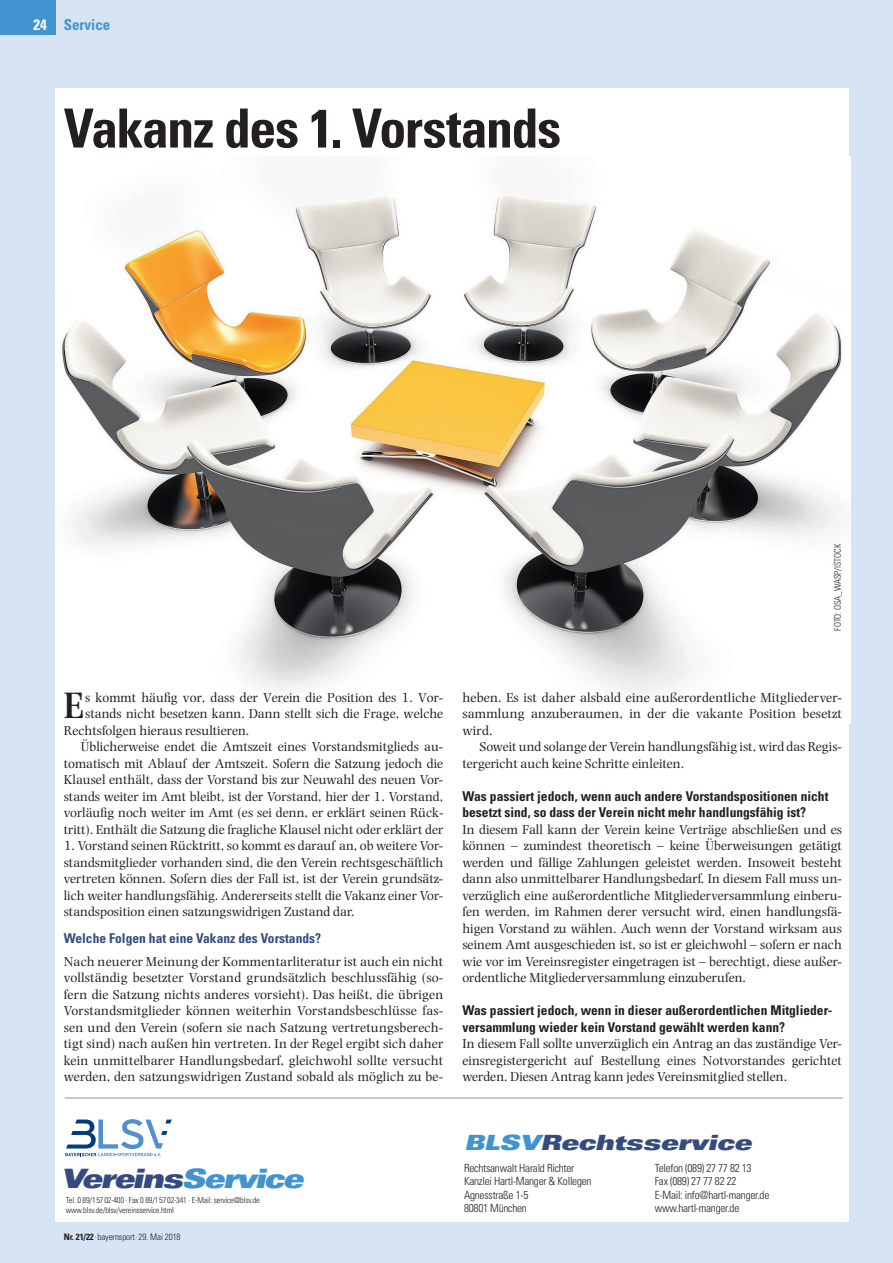
<style>
.page{position:relative;width:893px;height:1263px;background:#d6e4f4}
.page>*{position:absolute;margin:0;border:0;box-sizing:border-box;transform-origin:0 0}
.t1{font:700 condensed 54px "Univers LT Std";letter-spacing:-.03em;color:#231f20}
.t2{font:600 38.4px "Photina MT Std";color:#231f20}
.t3{font:26.7px "Univers LT Std X Black Ex Obl";letter-spacing:-.07em;color:#334b7f;scale:.91 1}
.t4{font:21px "Univers LT Std X Black Ex Obl";letter-spacing:-.02em;color:#334b7f}
.t5{font:700 condensed 15px "Univers LT Std";color:#4194d0}
.t6{font:13.5px/16.5px "Photina MT Std";color:#231f20;text-align:justify}
.t7{font:700 condensed 13.5px/16.5px "Univers LT Std";color:#231f20}
.t8{font:700 condensed 13.5px "Univers LT Std";color:#334b7f}
.t9{font:300 condensed 11.25px/13.5px "Univers LT Std";letter-spacing:-.02em;color:#231f20}
.t10{font:300 condensed 9px "Univers LT Std";letter-spacing:-.01em;color:#231f20}
.t11{font:300 condensed 8.25px/9.9px "Univers LT Std";letter-spacing:-.02em;color:#231f20}
.s1{font-stretch:normal;color:#fff}
.s2{color:#fff}
.s3{color:#4194d0}
.s4{font-weight:700}
.s5{font-size:7.5px}
</style>
<div class="page">
<div style="left:55px;top:88px;width:794px;height:1133px;background:#fff"></div>
<div style="left:0;top:0;width:55px;height:35px;background:#4194d0"></div>
<img style="left:62px;top:156px;width:788px;height:568px">
<hr style="left:65px;top:1097px;width:778px;height:1px;background:#939598">
<svg style="left:65px;top:1119px;width:107px;height:37px"></svg>
<p class="t5" style="left:26px;top:15px;width:86px"><span class="s1">04</span><span class="s2">24</span> Service</p>
<h1 class="t1" style="left:64px;top:95px;width:499px">Vakanz des 1. Vorstands</h1>
<p class="t10" style="left:832px;top:631px;width:88px;rotate:-90deg">FOTO: OSA_WASP/ISTOCK</p>
<h2 class="t2" style="left:64px;top:684px;width:21px">E</h2>
<p class="t6" style="left:85px;top:689px;width:359px">s kommt häufig vor, dass der Verein die Position des 1. Vor-</p>
<p class="t6" style="left:85px;top:705px;width:359px">stands nicht besetzen kann. Dann stellt sich die Frage, welche</p>
<p class="t6" style="left:64px;top:722px;width:187px">Rechtsfolgen hieraus resultieren.</p>
<p class="t6" style="left:81px;top:738px;width:364px">Üblicherweise endet die Amtszeit eines Vorstandsmitglieds au-</p>
<p class="t6" style="left:64px;top:755px;width:381px">tomatisch mit Ablauf der Amtszeit. Sofern die Satzung jedoch die</p>
<p class="t6" style="left:64px;top:771px;width:381px">Klausel enthält, dass der Vorstand bis zur Neuwahl des neuen Vor-</p>
<p class="t6" style="left:64px;top:788px;width:381px">stands weiter im Amt bleibt, ist der Vorstand, hier der 1. Vorstand,</p>
<p class="t6" style="left:64px;top:804px;width:381px">vorläufig noch weiter im Amt (es sei denn, er erklärt seinen Rück-</p>
<p class="t6" style="left:64px;top:821px;width:381px">tritt). Enthält die Satzung die fragliche Klausel nicht oder erklärt der</p>
<p class="t6" style="left:64px;top:837px;width:381px">1. Vorstand seinen Rücktritt, so kommt es darauf an, ob weitere Vor&shy;standsmitglieder vorhanden sind, die den Verein rechtsgeschäftlich vertreten können. Sofern dies der Fall ist, ist der Verein grundsätz&shy;lich weiter handlungsfähig. Andererseits stellt die Vakanz einer Vor&shy;standsposition einen satzungswidrigen Zustand dar.</p>
<p class="t8" style="left:64px;top:930px;width:259px">Welche Folgen hat eine Vakanz des Vorstands?</p>
<p class="t6" style="left:64px;top:953px;width:381px">Nach neuerer Meinung der Kommentarliteratur ist auch ein nicht vollständig besetzter Vorstand grundsätzlich beschlussfähig (so&shy;fern die Satzung nichts anderes vorsieht). Das heißt, die übrigen Vorstandsmitglieder können weiterhin Vorstandsbeschlüsse fas&shy;sen und den Verein (sofern sie nach Satzung vertretungsberech&shy;tigt sind) nach außen hin vertreten. In der Regel ergibt sich daher kein unmittelbarer Handlungsbedarf, gleichwohl sollte versucht werden, den satzungswidrigen Zustand sobald als möglich zu be-</p>
<p class="t6" style="left:462px;top:689px;width:381px">heben. Es ist daher alsbald eine außerordentliche Mitgliederver&shy;sammlung anzuberaumen, in der die vakante Position besetzt wird.</p>
<p class="t6" style="left:462px;top:738px;width:381px;text-indent:17px">Soweit und solange der Verein handlungsfähig ist, wird das Regis&shy;tergericht auch keine Schritte einleiten.</p>
<p class="t7" style="left:462px;top:787px;width:367px">Was passiert jedoch, wenn auch andere Vorstandspositionen nicht besetzt sind, so dass der Verein nicht mehr handlungsfähig ist?</p>
<p class="t6" style="left:462px;top:821px;width:381px">In diesem Fall kann der Verein keine Verträge abschließen und es können – zumindest theoretisch – keine Überweisungen getätigt werden und fällige Zahlungen geleistet werden. Insoweit besteht dann also unmittelbarer Handlungsbedarf. In diesem Fall muss un&shy;verzüglich eine außerordentliche Mitgliederversammlung einberu&shy;fen werden, im Rahmen derer versucht wird, einen handlungsfä&shy;higen Vorstand zu wählen. Auch wenn der Vorstand wirksam aus seinem Amt ausgeschieden ist, so ist er gleichwohl – sofern er nach wie vor im Vereinsregister eingetragen ist – berechtigt, diese außer&shy;ordentliche Mitgliederversammlung einzuberufen.</p>
<p class="t7" style="left:462px;top:1002px;width:371px">Was passiert jedoch, wenn in dieser außerordentlichen Mitglieder&shy;versammlung wieder kein Vorstand gewählt werden kann?</p>
<p class="t6" style="left:462px;top:1035px;width:381px">In diesem Fall sollte unverzüglich ein Antrag an das zuständige Ver&shy;einsregistergericht auf Bestellung eines Notvorstandes gerichtet werden. Diesen Antrag kann jedes Vereinsmitglied stellen.</p>
<h3 class="t3" style="left:61px;top:1163px;width:268px">Vereins<span class="s3">Service</span></h3>
<p class="t11" style="left:66px;top:1195px;width:195px">Tel. 0 89/15702-400 · Fax 0 89/15702-341 · E-Mail: service@blsv.de www.blsv.de/blsv/vereinsservice.html</p>
<p class="t10" style="left:64px;top:1231px;width:118px"><span class="s4">Nr. 21/22</span><span class="s5">·</span>bayernsport<span class="s5">·</span>29. Mai 2018</p>
<h3 class="t4" style="left:464px;top:1129px;width:289px"><span class="s3">BLSV</span>Rechtsservice</h3>
<p class="t9" style="left:464px;top:1161px;width:129px">Rechtsanwalt Harald Richter<br>Kanzlei Hartl-Manger &amp; Kollegen<br>Agnesstraße 1-5<br>80801 München</p>
<p class="t9" style="left:655px;top:1161px;width:116px">Telefon (089) 27 77 82 13<br>Fax (089) 27 77 82 22<br>E-Mail: info@hartl-manger.de www.hartl-manger.de</p>
</div>
